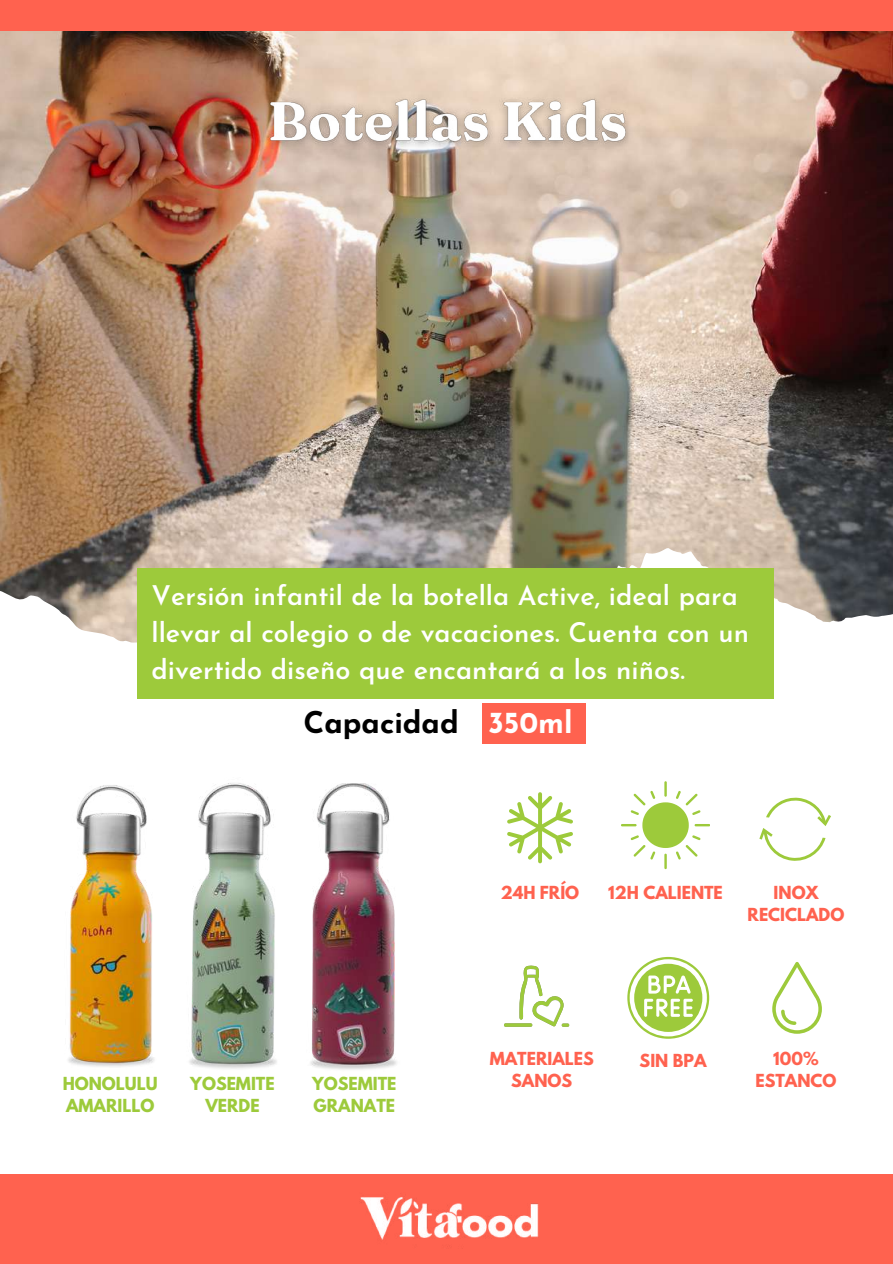
<style>
.page{position:relative;width:893px;height:1264px;background:#fff}
.page>*{position:absolute;margin:0;border:0;box-sizing:border-box;transform-origin:0 0}
.t1{font:700 30px "Josefin Sans";color:#000}
.t2{font:600 27px/37.2px "Josefin Sans";color:#fff}
.t3{font:700 15.9px/21.3px "League Spartan";color:#ff624f;text-align:center}
.t4{font:700 15.9px/21.3px "League Spartan";color:#9dca3b;text-align:center}
.s1{color:#fff}
</style>
<div class="page">
<img style="left:0;top:31px;width:892px;height:1008px">
<div style="left:0;top:1174px;width:892px;height:89px;background:#ff624f"></div>
<img style="left:195px;top:31px;width:697px;height:524px">
<div style="left:0;top:0;width:892px;height:31px;background:#ff624f"></div>
<img style="left:360px;top:1197px;width:178px;height:50px">
<div style="left:138px;top:568px;width:636px;height:131px;background:#9dca3b"></div>
<div style="left:482px;top:703px;width:103px;height:40px;background:#ff624f"></div>
<img style="left:256px;top:86px;width:384px;height:71px">
<svg style="left:621px;top:781px;width:88px;height:88px"></svg>
<svg style="left:506px;top:792px;width:67px;height:71px"></svg>
<svg style="left:772px;top:961px;width:49px;height:72px"></svg>
<svg style="left:627px;top:956px;width:82px;height:82px"></svg>
<div style="left:748px;top:789px;width:93px;height:80px;background:#fff;border-radius:10px"></div>
<svg style="left:759px;top:797px;width:72px;height:64px"></svg>
<svg style="left:488px;top:952px;width:92px;height:87px"></svg>
<img style="left:45px;top:783px;width:121px;height:284px">
<img style="left:177px;top:763px;width:113px;height:306px">
<img style="left:291px;top:783px;width:117px;height:287px">
<p class="t2" style="left:151px;top:579px;width:599px">Versión infantil de la botella Active, ideal para llevar al colegio o de vacaciones. Cuenta con un divertido diseño que encantará a los niños.</p>
<p class="t1" style="left:303px;top:710px;width:270px">Capacidad <span class="s1">350ml</span></p>
<p class="t3" style="left:501px;top:884px;width:80px">24H FRÍO</p>
<p class="t3" style="left:608px;top:884px;width:116px">12H CALIENTE</p>
<p class="t3" style="left:747px;top:884px;width:98px">INOX<br>RECICLADO</p>
<p class="t3" style="left:489px;top:1050px;width:106px">MATERIALES<br>SANOS</p>
<p class="t3" style="left:639px;top:1052px;width:68px">SIN BPA</p>
<p class="t3" style="left:773px;top:1050px;width:47px">100%</p>
<p class="t4" style="left:63px;top:1075px;width:96px">HONOLULU</p>
<p class="t3" style="left:755px;top:1071px;width:83px">ESTANCO</p>
<p class="t4" style="left:66px;top:1096px;width:90px">AMARILLO</p>
<p class="t4" style="left:190px;top:1075px;width:86px">YOSEMITE<br>VERDE</p>
<p class="t4" style="left:312px;top:1075px;width:86px;text-align:left">YOSEMITE<br>GRANATE</p>
</div>
